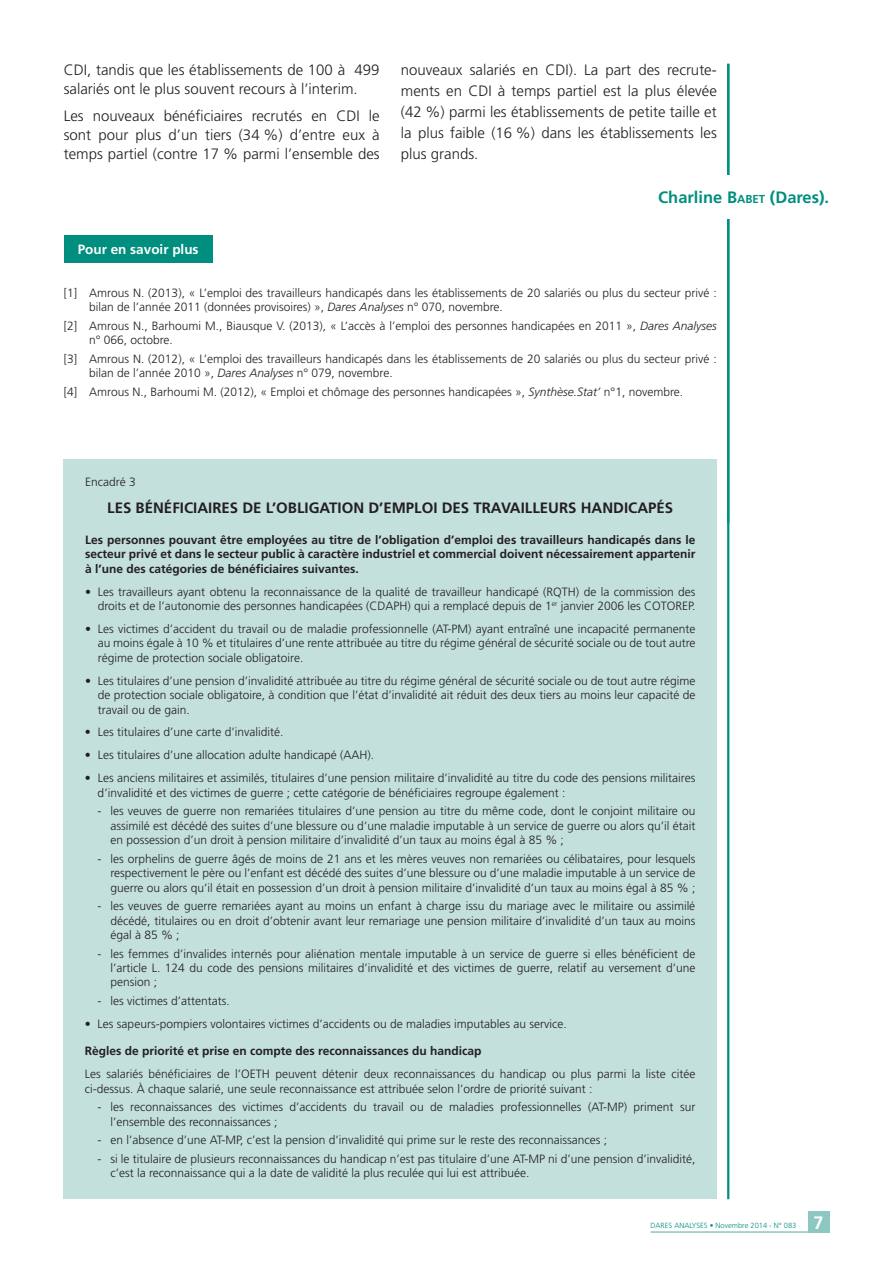
<style>
.page{position:relative;width:893px;height:1263px;background:#fff}
.page>*{position:absolute;margin:0;border:0;box-sizing:border-box;transform-origin:0 0}
.t1{font:700 18px "Frutiger";color:#fff}
.t2{font:700 16.5px "Frutiger";color:#008e7f}
.t3{font:300 15px/20.9px "Frutiger";color:#231f20;text-align:justify}
.t4{font:700 15px "Frutiger";color:#231f20}
.t5{font:700 13.5px "Frutiger";color:#fff}
.t6{font:300 12px/14.4px "Frutiger";color:#231f20}
.t7{font:700 12px/14.4px "Frutiger";color:#231f20;text-align:justify}
.t8{font:300 7.5px "Frutiger";color:#008e7f}
.s1{font-size:11.55px}
.s2{font-style:italic}
</style>
<div class="page">
<div style="left:64px;top:459px;width:653px;height:740px;background:#c3e0dd"></div>
<hr style="left:727px;top:64px;width:2px;height:1135px;background:#008e7f">
<div style="left:808px;top:1211px;width:21px;height:22px;background:#8cc7c2"></div>
<hr style="left:651px;top:1231px;width:178px;height:2px;background:#8cc7c2">
<div style="left:64px;top:235px;width:149px;height:27px;background:#008e7f"></div>
<div style="left:610px;top:175px;width:219px;height:43px;background:#fff"></div>
<p class="t3" style="left:64px;top:61px;width:317px;line-height:18.8px">CDI, tandis que les établissements de 100 à 499 salariés ont le plus souvent recours à l’interim.</p>
<p class="t3" style="left:64px;top:107px;width:317px;line-height:18.8px">Les nouveaux bénéficiaires recrutés en CDI le sont pour plus d’un tiers (34 %) d’entre eux à temps partiel (contre 17 % parmi l’ensemble des</p>
<p class="t3" style="left:401px;top:60px;width:317px">nouveaux salariés en CDI). La part des recrute&shy;ments en CDI à temps partiel est la plus élevée (42 %) parmi les établissements de petite taille et la plus faible (16 %) dans les établissements les plus grands.</p>
<h2 class="t2" style="left:658px;top:187px;width:172px">Charline B<span class="s1">abet</span> (Dares).</h2>
<p class="t5" style="left:78px;top:241px;width:122px">Pour en savoir plus</p>
<p class="t6" style="left:89px;top:286px;width:629px;text-indent:-26px">[1] Amrous N. (2013), « L’emploi des travailleurs handicapés dans les établissements de 20 salariés ou plus du secteur privé : bilan de l’année 2011 (données provisoires) », <span class="s2">Dares Analyses</span> n° 070, novembre.</p>
<p class="t6" style="left:89px;top:319px;width:629px;text-indent:-26px">[2] Amrous N., Barhoumi M., Biausque V. (2013), « L’accès à l’emploi des personnes handicapées en 2011 », <span class="s2">Dares Analyses </span>n° 066, octobre.</p>
<p class="t6" style="left:89px;top:352px;width:629px;text-indent:-26px">[3] Amrous N. (2012), « L’emploi des travailleurs handicapés dans les établissements de 20 salariés ou plus du secteur privé : bilan de l’année 2010 », <span class="s2">Dares Analyses</span> n° 079, novembre.</p>
<p class="t6" style="left:64px;top:385px;width:621px">[4] Amrous N., Barhoumi M. (2012), « Emploi et chômage des personnes handicapées », <span class="s2">Synthèse.Stat’</span> n°1, novembre.</p>
<p class="t6" style="left:85px;top:475px;width:52px">Encadré 3</p>
<p class="t4" style="left:107px;top:498px;width:567px">LES BÉNÉFICIAIRES DE L’OBLIGATION D’EMPLOI DES TRAVAILLEURS HANDICAPÉS</p>
<p class="t7" style="left:85px;top:533px;width:612px">Les personnes pouvant être employées au titre de l’obligation d’emploi des travailleurs handicapés dans le secteur privé et dans le secteur public à caractère industriel et commercial doivent nécessairement appartenir à l’une des catégories de bénéficiaires suivantes.</p>
<p class="t6" style="left:85px;top:584px;width:612px;text-align:right">• Les travailleurs ayant obtenu la reconnaissance de la qualité de travailleur handicapé (RQTH) de la commission des droits et de l’autonomie des personnes handicapées (CDAPH) qui a remplacé depuis de 1<sup>er</sup> janvier 2006 les COTOREP.</p>
<p class="t6" style="left:98px;top:622px;width:599px;text-align:justify;text-indent:-13px">• Les victimes d’accident du travail ou de maladie professionnelle (AT-PM) ayant entraîné une incapacité permanente au moins égale à 10 % et titulaires d’une rente attribuée au titre du régime général de sécurité sociale ou de tout autre régime de protection sociale obligatoire.</p>
<p class="t6" style="left:98px;top:673px;width:599px;text-align:justify;text-indent:-13px">• Les titulaires d’une pension d’invalidité attribuée au titre du régime général de sécurité sociale ou de tout autre régime de protection sociale obligatoire, à condition que l’état d’invalidité ait réduit des deux tiers au moins leur capacité de travail ou de gain.</p>
<p class="t6" style="left:85px;top:725px;width:200px">• Les titulaires d’une carte d’invalidité.</p>
<p class="t6" style="left:85px;top:748px;width:291px">• Les titulaires d’une allocation adulte handicapé (AAH).</p>
<p class="t6" style="left:98px;top:771px;width:599px;text-indent:-13px">• Les anciens militaires et assimilés, titulaires d’une pension militaire d’invalidité au titre du code des pensions militaires d’invalidité et des victimes de guerre ; cette catégorie de bénéficiaires regroupe également :</p>
<p class="t6" style="left:110px;top:804px;width:587px;text-align:justify;text-indent:-13px">- les veuves de guerre non remariées titulaires d’une pension au titre du même code, dont le conjoint militaire ou assimilé est décédé des suites d’une blessure ou d’une maladie imputable à un service de guerre ou alors qu’il était en possession d’un droit à pension militaire d’invalidité d’un taux au moins égal à 85 % ;</p>
<p class="t6" style="left:110px;top:852px;width:586px;text-align:justify;text-indent:-13px">- les orphelins de guerre âgés de moins de 21 ans et les mères veuves non remariées ou célibataires, pour lesquels respectivement le père ou l’enfant est décédé des suites d’une blessure ou d’une maladie imputable à un service de guerre ou alors qu’il était en possession d’un droit à pension militaire d’invalidité d’un taux au moins égal à 85 % ;</p>
<p class="t6" style="left:110px;top:899px;width:587px;text-align:justify;text-indent:-13px">- les veuves de guerre remariées ayant au moins un enfant à charge issu du mariage avec le militaire ou assimilé décédé, titulaires ou en droit d’obtenir avant leur remariage une pension militaire d’invalidité d’un taux au moins égal à 85 % ;</p>
<p class="t6" style="left:110px;top:946px;width:587px;text-align:justify;text-indent:-13px">- les femmes d’invalides internés pour aliénation mentale imputable à un service de guerre si elles bénéficient de l’article L. 124 du code des pensions militaires d’invalidité et des victimes de guerre, relatif au versement d’une pension ;</p>
<p class="t6" style="left:98px;top:994px;width:134px">- les victimes d’attentats.</p>
<p class="t6" style="left:85px;top:1017px;width:483px">• Les sapeurs-pompiers volontaires victimes d’accidents ou de maladies imputables au service.</p>
<p class="t7" style="left:85px;top:1044px;width:398px">Règles de priorité et prise en compte des reconnaissances du handicap</p>
<p class="t6" style="left:85px;top:1067px;width:612px">Les salariés bénéficiaires de l’OETH peuvent détenir deux reconnaissances du handicap ou plus parmi la liste citée ci-dessus. À chaque salarié, une seule reconnaissance est attribuée selon l’ordre de priorité suivant :</p>
<p class="t6" style="left:110px;top:1100px;width:586px;text-indent:-13px">- les reconnaissances des victimes d’accidents du travail ou de maladies professionnelles (AT-MP) priment sur l’ensemble des reconnaissances ;</p>
<p class="t6" style="left:98px;top:1133px;width:511px">- en l’absence d’une AT-MP, c’est la pension d’invalidité qui prime sur le reste des reconnaissances ;</p>
<p class="t6" style="left:110px;top:1152px;width:586px;text-indent:-13px">- si le titulaire de plusieurs reconnaissances du handicap n’est pas titulaire d’une AT-MP ni d’une pension d’invalidité, c’est la reconnaissance qui a la date de validité la plus reculée qui lui est attribuée.</p>
<p class="t8" style="left:651px;top:1221px;width:147px">DARES ANALYSES • Novembre 2014 - N° 083</p>
<h1 class="t1" style="left:813px;top:1212px;width:12px">7</h1>
</div>
